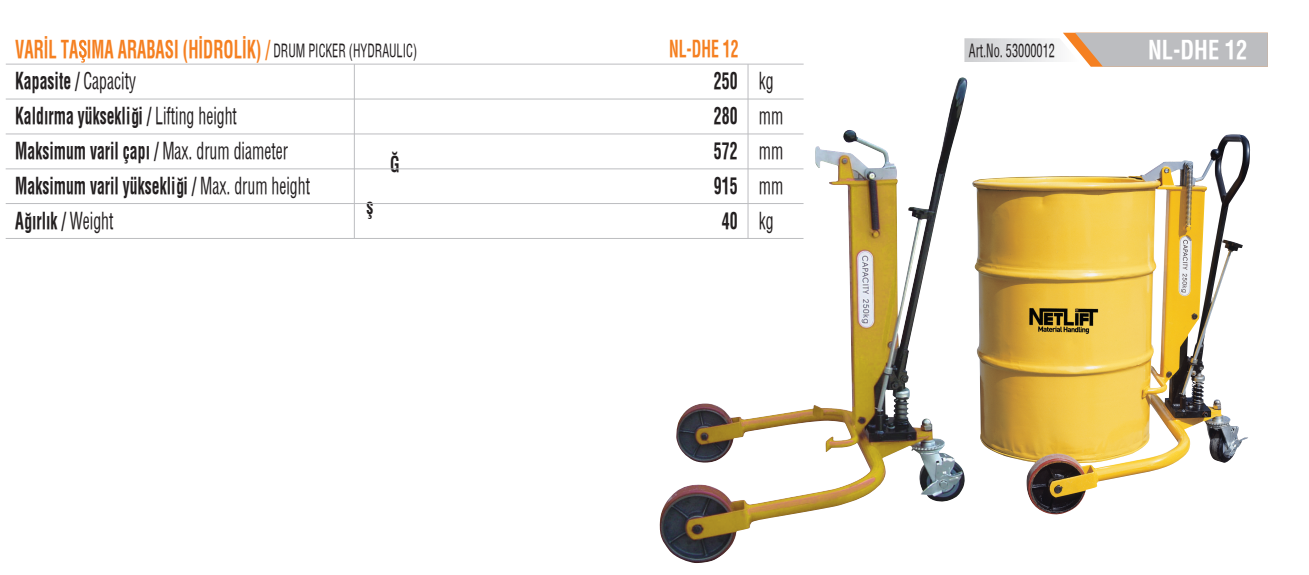
<style>
.page{position:relative;width:1309px;height:575px;background:#fff}
.page>*{position:absolute;margin:0;border:0;box-sizing:border-box;transform-origin:0 0}
.t1{font:25px "Helvetica Cond T Bold";color:#fff;scale:.9 1}
.t2{font:23.75px "Helvetica Cond T Bold";color:#f58021;scale:.7 1}
.t3{font:22.5px/35px "Helvetica Cond T Bold";color:#231f20;text-align:center;scale:.7 1}
.t4{font:22.5px/35px "Helvetica Cond";color:#231f20;scale:.7 1}
.t5{font:22.5px "Helvetica Cond T Bold";color:#f58021;scale:.7 1}
.t6{font:21.5px "Helvetica Cond T Bold";color:#231f20;scale:.74 1}
.t7{font:17.5px "Helvetica Cond";color:#231f20;scale:.7 1}
.s1{font-family:"Helvetica Cond";font-size:17.5px;color:#231f20}
.s2{font-family:"Helvetica Cond"}
</style>
<div class="page">
<img style="left:659px;top:78px;width:300px;height:485px">
<svg style="left:964px;top:33px;width:303px;height:34px"></svg>
<svg style="left:79px;top:40px;width:8px;height:23px"></svg>
<hr style="left:6px;top:168px;width:797px;height:1px;background:#bcbdc0">
<hr style="left:6px;top:133px;width:797px;height:1px;background:#bcbdc0">
<hr style="left:6px;top:99px;width:797px;height:1px;background:#bcbdc0">
<hr style="left:6px;top:64px;width:797px;height:1px;background:#bcbdc0">
<hr style="left:354px;top:64px;width:1px;height:174px;background:#bcbdc0">
<hr style="left:747px;top:64px;width:1px;height:174px;background:#bcbdc0">
<hr style="left:6px;top:238px;width:797px;height:1px;background:#bcbdc0">
<hr style="left:6px;top:203px;width:797px;height:1px;background:#bcbdc0">
<img style="left:972px;top:135px;width:276px;height:379px">
<p class="t2" style="left:15px;top:35px;width:575px">VAR‹L TA IMA ARABASI (H‹DROL‹K) / <span class="s1">DRUM PICKER (HYDRAULIC)</span></p>
<p class="t5" style="left:669px;top:35px;width:101px">NL-DHE 12</p>
<p class="t3" style="left:15px;top:63px;width:422px;text-align:left">Kapasite / <span class="s2">Capacity<br></span>Kaldırma yüksekli i / <span class="s2">Lifting height<br></span>Maksimum varil çapı / <span class="s2">Max. drum diameter<br></span>Maksimum varil yüksekli i / <span class="s2">Max. drum height<br></span>A ›rl›k / <span class="s2">Weight</span></p>
<p class="t4" style="left:759px;top:63px;width:37px">kg mm mm mm kg</p>
<p class="t3" style="left:713px;top:63px;width:35px">250<br>280<br>572<br>915<br>40</p>
<p class="t6" style="left:131px;top:103px;width:12px">ğ</p>
<p class="t6" style="left:390px;top:151px;width:15px">Ğ</p>
<p class="t6" style="left:176px;top:173px;width:12px">ğ</p>
<p class="t6" style="left:366px;top:193px;width:11px">ş</p>
<p class="t6" style="left:24px;top:208px;width:12px">ğ</p>
<p class="t7" style="left:968px;top:40px;width:124px">Art.No. 53000012</p>
<p class="t1" style="left:1147px;top:35px;width:112px">NL-DHE 12</p>
</div>
